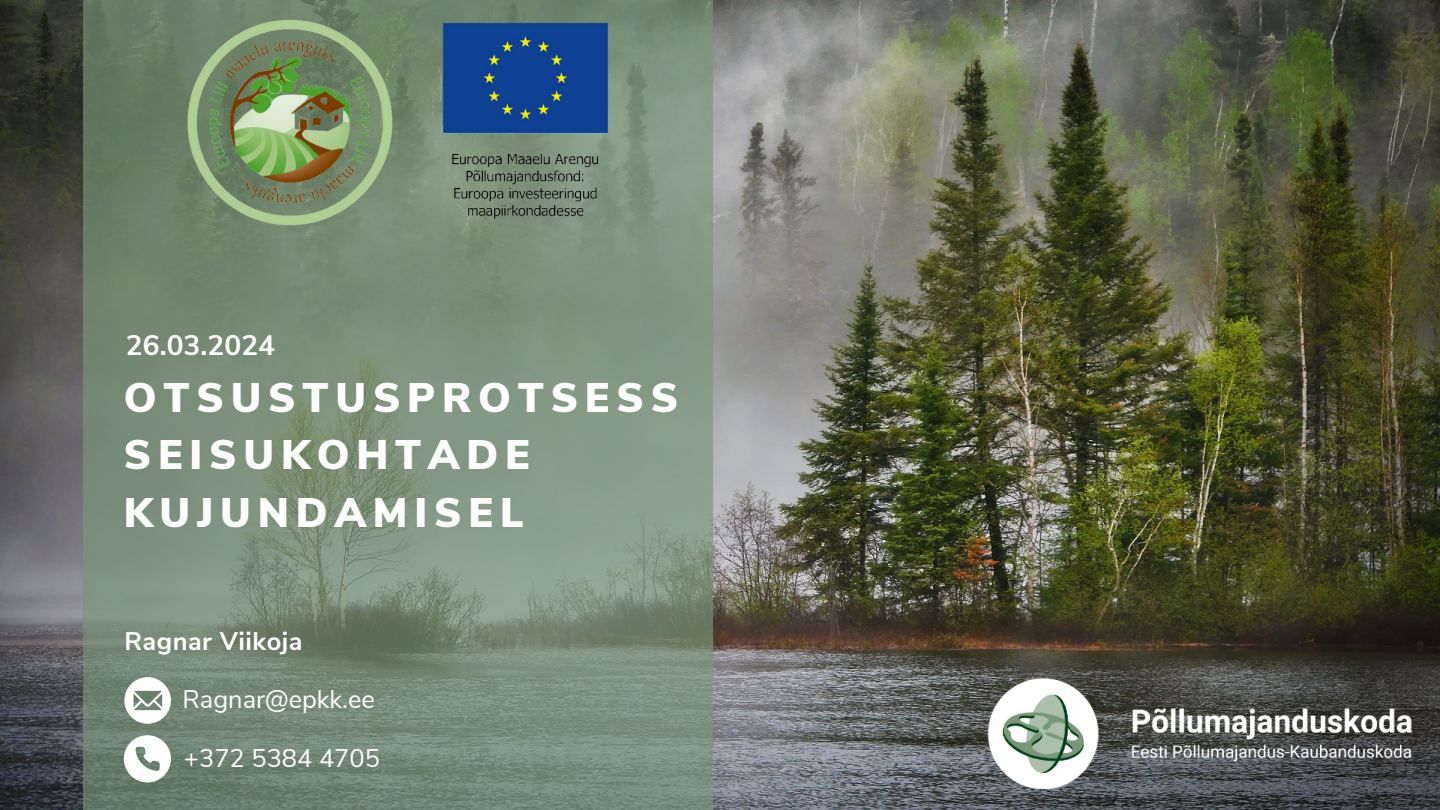
<style>
.page{position:relative;width:1440px;height:810px;background:#fff}
.page>*{position:absolute;margin:0;border:0;box-sizing:border-box;transform-origin:0 0}
.t1{font:900 41.3px/57.8px "Nunito Sans";letter-spacing:.165em;color:#fff}
.t2{font:700 28.2px "Nunito Sans";color:#fff}
.t3{font:25.4px "Nunito Sans";color:#fff}
.t4{font:700 25.4px "Nunito Sans";letter-spacing:.02em;color:#fff}
</style>
<div class="page">
<img style="left:0;top:0;width:1440px;height:810px">
<svg style="left:84px;top:0;width:629px;height:810px;background:#7a8f7a"></svg>
<img style="left:970px;top:656px;width:459px;height:154px">
<img style="left:152px;top:0;width:507px;height:270px">
<svg style="left:124px;top:677px;width:47px;height:47px"></svg>
<svg style="left:124px;top:735px;width:47px;height:47px"></svg>
<h2 class="t2" style="left:126px;top:327px;width:151px">26.03.2024</h2>
<p class="t1" style="left:124px;top:369px;width:556px">OTSUSTUSPROTSESS<br>SEISUKOHTADE<br>KUJUNDAMISEL</p>
<p class="t4" style="left:124px;top:624px;width:180px">Ragnar Viikoja</p>
<h2 class="t3" style="left:182px;top:683px;width:194px">Ragnar@epkk.ee</h2>
<p class="t3" style="left:184px;top:741px;width:198px">+372 5384 4705</p>
</div>
